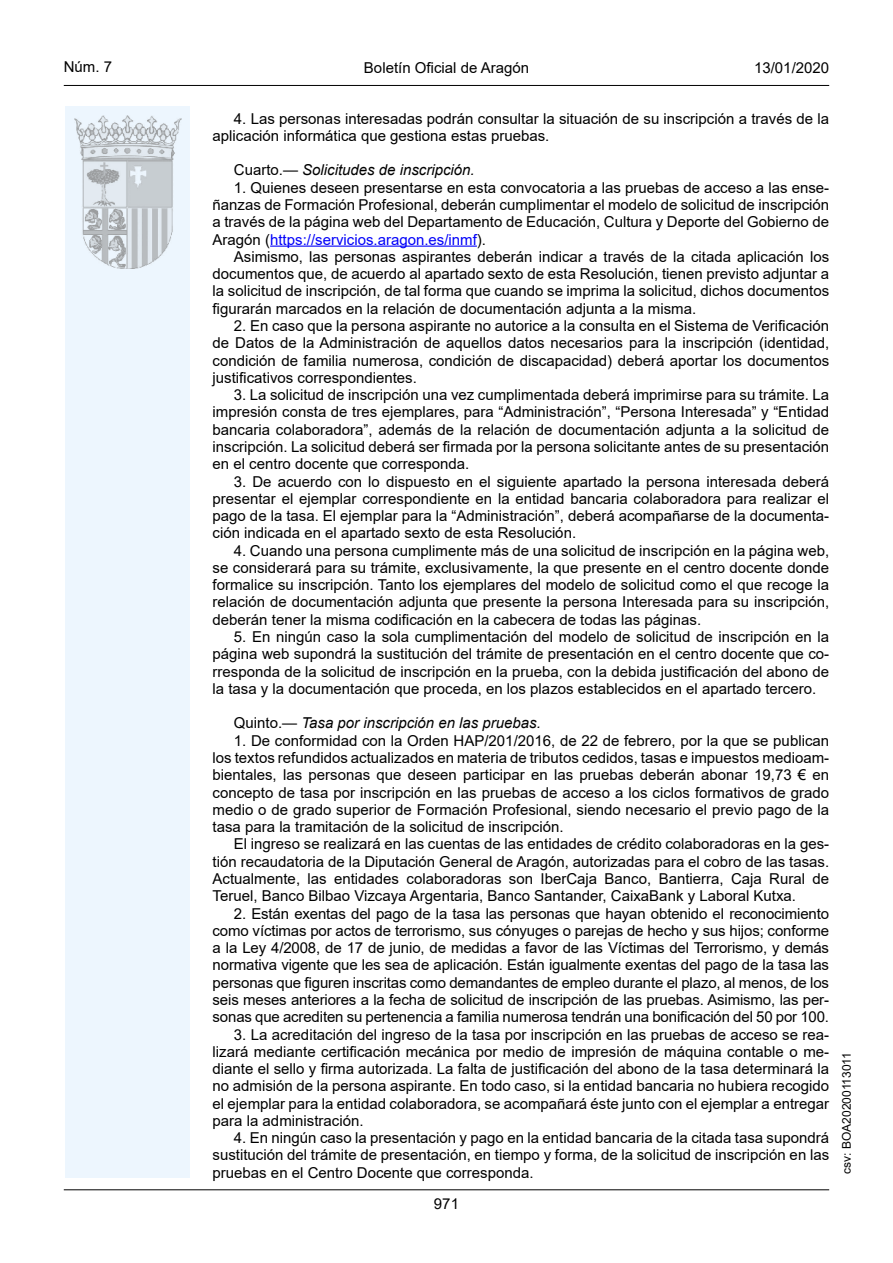
<style>
.page{position:relative;width:893px;height:1263px;background:#fff}
.page>*{position:absolute;margin:0;border:0;box-sizing:border-box;transform-origin:0 0}
.inicio_de_parrafo{font:15px/17.2px "Arial";color:#000;text-align:justify}
.inicio_de_parrafo-2{font:italic 15px "Arial";color:#000}
.t1{font:15px "Arial MT2";color:#000}
.t2{font:12px "Arial MT2";color:#000}
.s1{font-style:normal}
.s2{color:#0200fa}
.s3{font-family:"Arial MT2"}
</style>
<div class="page">
<div style="left:65px;top:106px;width:125px;height:1072px;background:#edf6fe"></div>
<img style="left:75px;top:115px;width:106px;height:153px">
<hr style="left:64px;top:85px;width:765px;height:1px;background:#000">
<hr style="left:64px;top:1189px;width:765px;height:1px;background:#000">
<hr style="left:270px;top:246px;width:207px;height:1px;background:#0200fa">
<p class="t1" style="left:64px;top:57px;width:50px">Núm. 7</p>
<p class="inicio_de_parrafo" style="left:364px;top:59px;width:167px">Boletín Oficial de Aragón</p>
<p class="t1" style="left:754px;top:57px;width:77px">13/01/2020</p>
<p class="inicio_de_parrafo" style="left:213px;top:110px;width:618px;text-indent:21px">4. Las personas interesadas podrán consultar la situación de su inscripción a través de la aplicación informática que gestiona estas pruebas.</p>
<p class="inicio_de_parrafo-2" style="left:234px;top:160px;width:242px"><span class="s1">Cuarto.—</span> Solicitudes de inscripción.</p>
<p class="inicio_de_parrafo" style="left:213px;top:179px;width:618px;text-indent:21px">1. Quienes deseen presentarse en esta convocatoria a las pruebas de acceso a las ense&shy;ñanzas de Formación Profesional, deberán cumplimentar el modelo de solicitud de inscripción a través de la página web del Departamento de Educación, Cultura y Deporte del Gobierno de Aragón (<span class="s2">https://servicios.aragon.es/inmf</span><span class="s3">).</span></p>
<p class="inicio_de_parrafo" style="left:213px;top:248px;width:618px;text-indent:21px">Asimismo, las personas aspirantes deberán indicar a través de la citada aplicación los documentos que, de acuerdo al apartado sexto de esta Resolución, tienen previsto adjuntar a la solicitud de inscripción, de tal forma que cuando se imprima la solicitud, dichos documentos figurarán marcados en la relación de documentación adjunta a la misma.</p>
<p class="inicio_de_parrafo" style="left:213px;top:317px;width:618px;text-indent:21px">2. En caso que la persona aspirante no autorice a la consulta en el Sistema de Verificación de Datos de la Administración de aquellos datos necesarios para la inscripción (identidad, condición de familia numerosa, condición de discapacidad) deberá aportar los documentos justificativos correspondientes.</p>
<p class="inicio_de_parrafo" style="left:213px;top:386px;width:618px;text-indent:21px">3. La solicitud de inscripción una vez cumplimentada deberá imprimirse para su trámite. La impresión consta de tres ejemplares, para “Administración”, “Persona Interesada” y “Entidad bancaria colaboradora”, además de la relación de documentación adjunta a la solicitud de inscripción. La solicitud deberá ser firmada por la persona solicitante antes de su presentación en el centro docente que corresponda.</p>
<p class="inicio_de_parrafo" style="left:213px;top:472px;width:618px;text-indent:21px">3. De acuerdo con lo dispuesto en el siguiente apartado la persona interesada deberá presentar el ejemplar correspondiente en la entidad bancaria colaboradora para realizar el pago de la tasa. El ejemplar para la “Administración”, deberá acompañarse de la documenta&shy;ción indicada en el apartado sexto de esta Resolución.</p>
<p class="inicio_de_parrafo" style="left:213px;top:542px;width:618px;text-indent:21px">4. Cuando una persona cumplimente más de una solicitud de inscripción en la página web, se considerará para su trámite, exclusivamente, la que presente en el centro docente donde formalice su inscripción. Tanto los ejemplares del modelo de solicitud como el que recoge la relación de documentación adjunta que presente la persona Interesada para su inscripción, deberán tener la misma codificación en la cabecera de todas las páginas.</p>
<p class="inicio_de_parrafo" style="left:213px;top:628px;width:618px;text-indent:21px">5. En ningún caso la sola cumplimentación del modelo de solicitud de inscripción en la página web supondrá la sustitución del trámite de presentación en el centro docente que co&shy;rresponda de la solicitud de inscripción en la prueba, con la debida justificación del abono de la tasa y la documentación que proceda, en los plazos establecidos en el apartado tercero.</p>
<p class="inicio_de_parrafo-2" style="left:234px;top:713px;width:309px"><span class="s1">Quinto.—</span> Tasa por inscripción en las pruebas.</p>
<p class="inicio_de_parrafo" style="left:213px;top:732px;width:618px;text-indent:21px">1. De conformidad con la Orden HAP/201/2016, de 22 de febrero, por la que se publican los textos refundidos actualizados en materia de tributos cedidos, tasas e impuestos medioam&shy;bientales, las personas que deseen participar en las pruebas deberán abonar 19,73 € en concepto de tasa por inscripción en las pruebas de acceso a los ciclos formativos de grado medio o de grado superior de Formación Profesional, siendo necesario el previo pago de la tasa para la tramitación de la solicitud de inscripción.</p>
<p class="inicio_de_parrafo" style="left:213px;top:835px;width:618px;text-indent:21px">El ingreso se realizará en las cuentas de las entidades de crédito colaboradoras en la ges&shy;tión recaudatoria de la Diputación General de Aragón, autorizadas para el cobro de las tasas.<br>Actualmente, las entidades colaboradoras son IberCaja Banco, Bantierra, Caja Rural de Teruel, Banco Bilbao Vizcaya Argentaria, Banco Santander, CaixaBank y Laboral Kutxa.</p>
<p class="inicio_de_parrafo" style="left:213px;top:904px;width:618px;text-indent:21px">2. Están exentas del pago de la tasa las personas que hayan obtenido el reconocimiento como víctimas por actos de terrorismo, sus cónyuges o parejas de hecho y sus hijos; conforme a la Ley 4/2008, de 17 de junio, de medidas a favor de las Víctimas del Terrorismo, y demás normativa vigente que les sea de aplicación. Están igualmente exentas del pago de la tasa las personas que figuren inscritas como demandantes de empleo durante el plazo, al menos, de los seis meses anteriores a la fecha de solicitud de inscripción de las pruebas. Asimismo, las per&shy;sonas que acrediten su pertenencia a familia numerosa tendrán una bonificación del 50 por 100.</p>
<p class="inicio_de_parrafo" style="left:213px;top:1025px;width:618px;text-indent:21px">3. La acreditación del ingreso de la tasa por inscripción en las pruebas de acceso se rea&shy;lizará mediante certificación mecánica por medio de impresión de máquina contable o me&shy;diante el sello y firma autorizada. La falta de justificación del abono de la tasa determinará la no admisión de la persona aspirante. En todo caso, si la entidad bancaria no hubiera recogido el ejemplar para la entidad colaboradora, se acompañará éste junto con el ejemplar a entregar para la administración.</p>
<p class="inicio_de_parrafo" style="left:213px;top:1129px;width:618px;text-indent:21px">4. En ningún caso la presentación y pago en la entidad bancaria de la citada tasa supondrá sustitución del trámite de presentación, en tiempo y forma, de la solicitud de inscripción en las pruebas en el Centro Docente que corresponda.</p>
<p class="t1" style="left:434px;top:1193px;width:27px">971</p>
<p class="t2" style="left:838px;top:1174px;width:123px;rotate:-90deg">csv: BOA20200113011</p>
</div>
